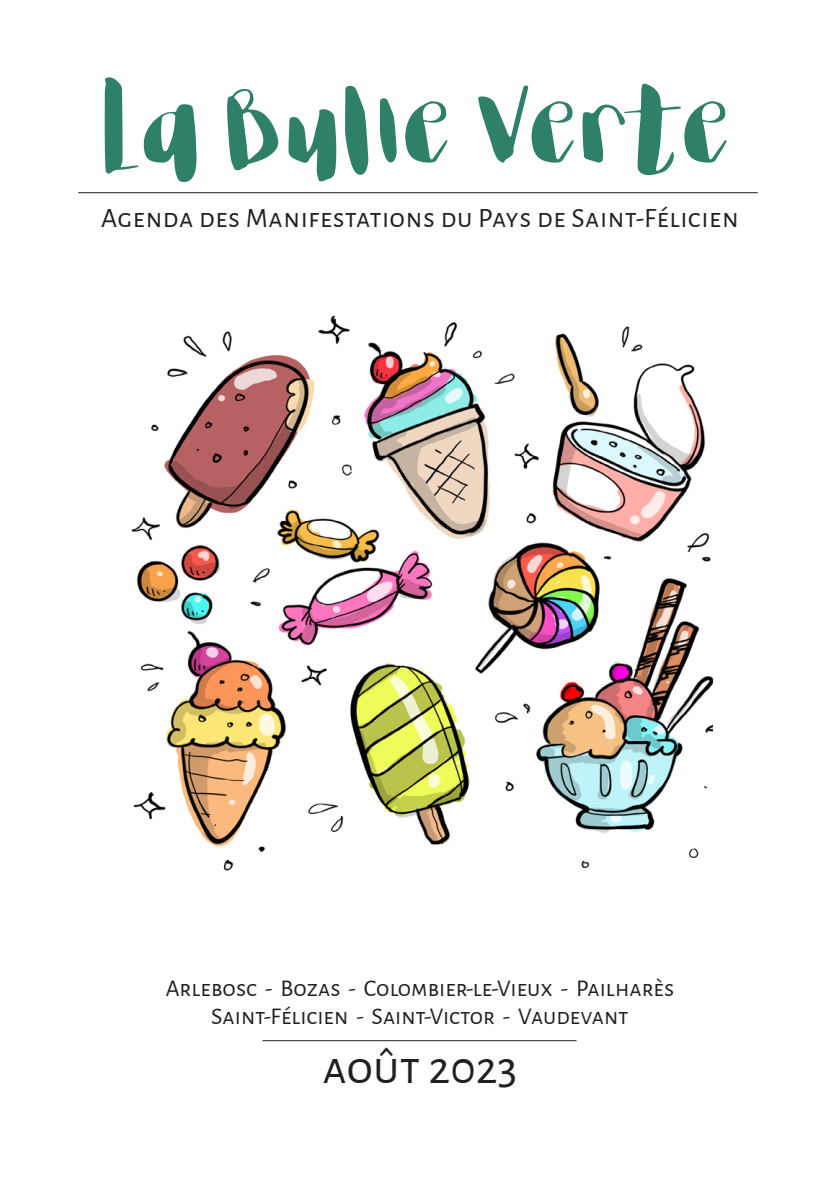
<style>
.page{position:relative;width:840px;height:1191px;background:#fff}
.page>*{position:absolute;margin:0;border:0;box-sizing:border-box;transform-origin:0 0}
.t1{font:88px "Ornette";color:#2e8068}
.t2{font:48px "Alegreya Sans SC";color:#231f20}
.t3{font:28px "Alegreya Sans SC";letter-spacing:.02em;color:#231f20}
.t4{font:24px/28.8px "Alegreya Sans SC";color:#231f20;text-align:center}
</style>
<div class="page">
<hr style="left:78px;top:192px;width:679px;height:1px;background:#231f20">
<img style="left:131px;top:315px;width:580px;height:556px">
<hr style="left:262px;top:1040px;width:314px;height:1px;background:#231f20">
<h1 class="t1" style="left:105px;top:53px;width:631px">La Bulle Verte</h1>
<p class="t3" style="left:101px;top:198px;width:638px">Agenda des Manifestations du Pays de Saint-Félicien</p>
<p class="t4" style="left:166px;top:972px;width:509px">Arlebosc - Bozas - Colombier-le-Vieux - Pailharès<br>Saint-Félicien - Saint-Victor - Vaudevant</p>
<h2 class="t2" style="left:322px;top:1034px;width:196px">août 2023</h2>
</div>
